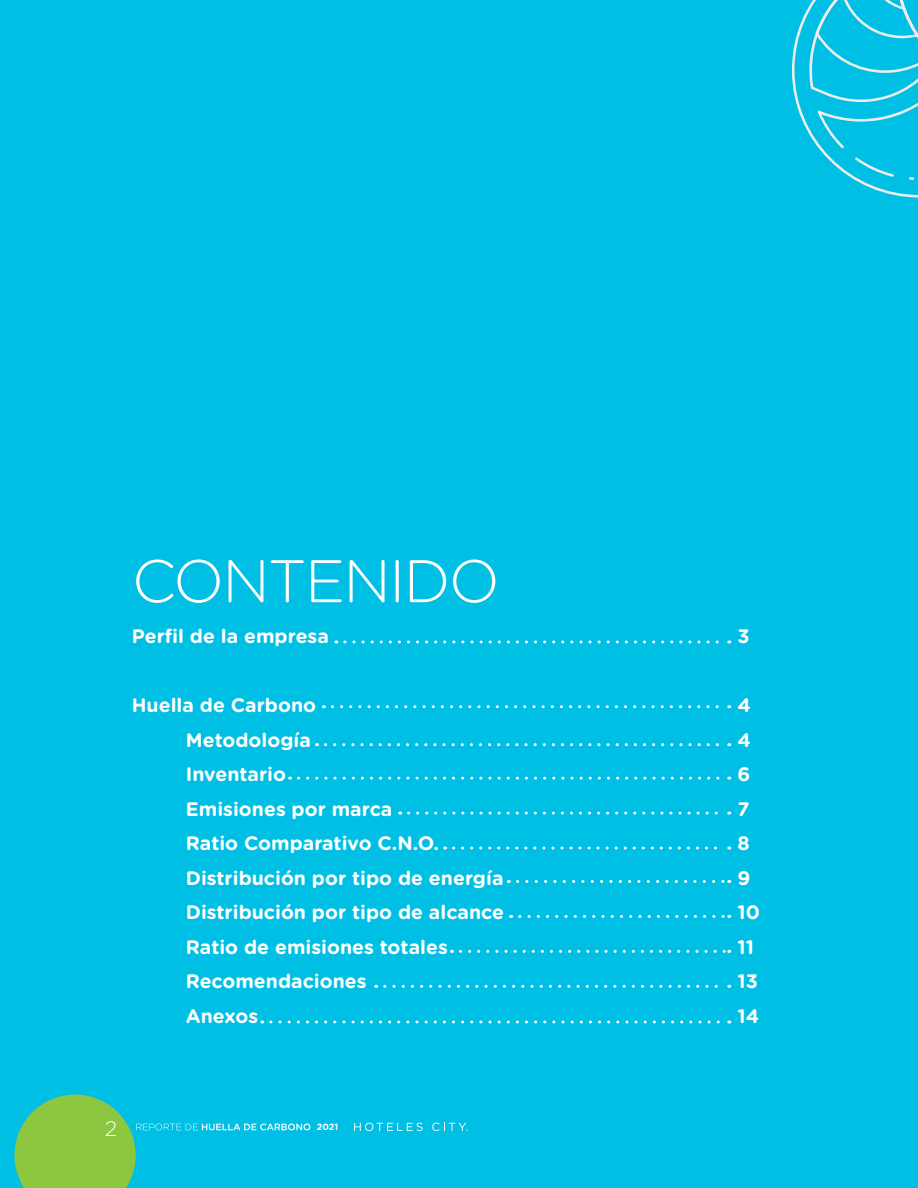
<style>
.page{position:relative;width:918px;height:1188px;background:#00bfe4}
.page>*{position:absolute;margin:0;border:0;box-sizing:border-box;transform-origin:0 0}
.t1{font:300 60px "Gotham Rounded";letter-spacing:-.03em;color:#fff}
.t2{font:300 21px "Gotham";color:#fff}
.t3{font:700 19.5px/34.5px "Gotham Rounded";color:#fff}
.t4{font:700 9px "Gotham Rounded";color:#fff}
</style>
<div class="page">
<svg style="left:345px;top:640px;width:385px;height:3px"></svg>
<svg style="left:332px;top:705px;width:398px;height:3px"></svg>
<svg style="left:454px;top:847px;width:276px;height:3px"></svg>
<svg style="left:385px;top:985px;width:345px;height:3px"></svg>
<svg style="left:271px;top:1020px;width:459px;height:3px"></svg>
<svg style="left:326px;top:743px;width:404px;height:3px"></svg>
<svg style="left:518px;top:880px;width:212px;height:3px"></svg>
<svg style="left:299px;top:777px;width:431px;height:3px"></svg>
<svg style="left:520px;top:915px;width:210px;height:3px"></svg>
<svg style="left:409px;top:812px;width:321px;height:3px"></svg>
<svg style="left:460px;top:950px;width:270px;height:3px"></svg>
<svg style="left:792px;top:0;width:126px;height:198px"></svg>
<svg style="left:14px;top:1095px;width:296px;height:93px"></svg>
<svg style="left:354px;top:1123px;width:69px;height:8px"></svg>
<svg style="left:432px;top:1123px;width:36px;height:8px"></svg>
<h1 class="t1" style="left:132px;top:541px;width:369px">CONTENIDO</h1>
<p class="t3" style="left:132px;top:618px;width:199px">Perfil de la empresa</p>
<p class="t3" style="left:186px;top:687px;width:320px;text-indent:-54px">Huella de Carbono<br>Metodología<br>Inventario<br>Emisiones por marca<br>Ratio Comparativo C.N.O.<br>Distribución por tipo de energía<br>Distribución por tipo de alcance<br>Ratio de emisiones totales<br>Recomendaciones<br>Anexos</p>
<p class="t2" style="left:105px;top:1115px;width:14px">2</p>
<p class="t4" style="left:317px;top:1120px;width:23px">2021</p>
<p class="t3" style="left:738px;top:618px;width:14px">3</p>
<p class="t3" style="left:738px;top:687px;width:24px">4<br>4<br>6<br>7<br>8<br>9<br>10<br>11<br>13<br>14</p>
</div>
